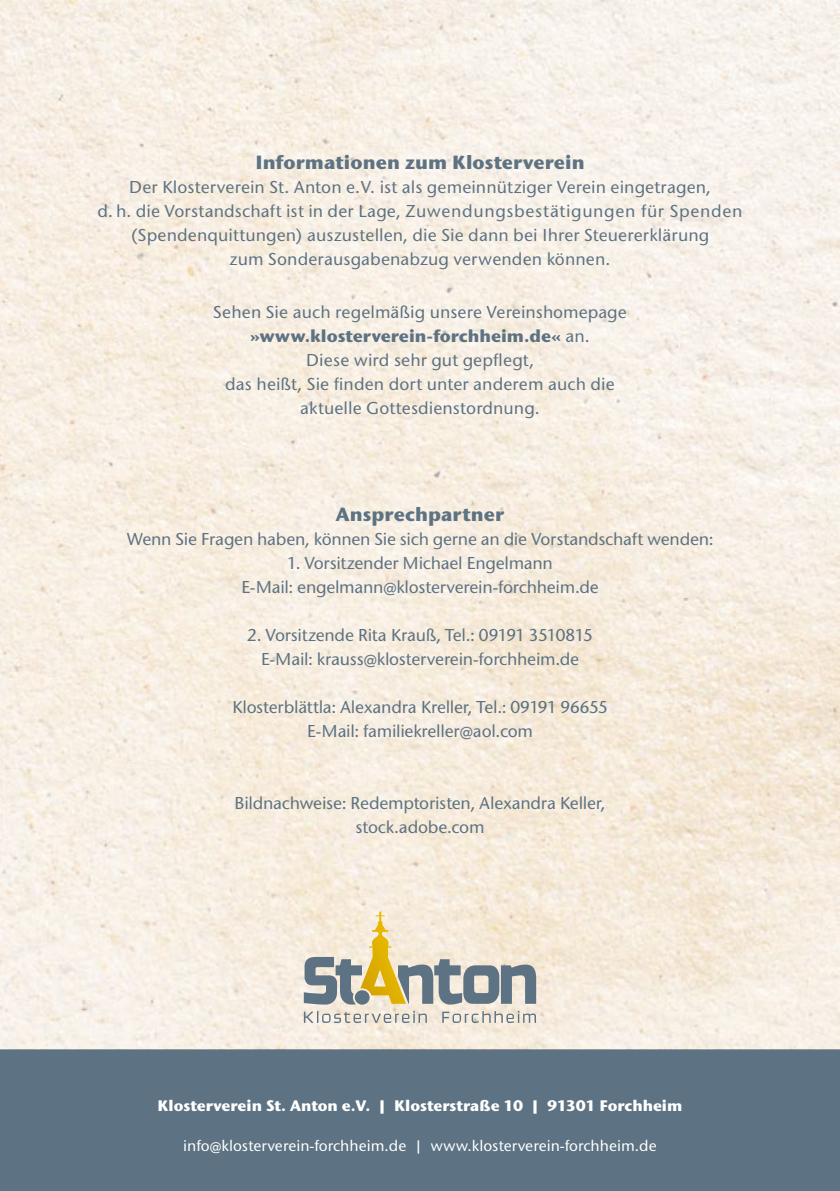
<style>
.page{position:relative;width:840px;height:1191px;background:#fff}
.page>*{position:absolute;margin:0;border:0;box-sizing:border-box;transform-origin:0 0}
.t1{font:700 20px "Stone Sans Itc T";letter-spacing:.005em;color:#5d7282}
.t2{font:500 18px/24px "Stone Sans Itc T";color:#5d7282;text-align:center}
.t3{font:500 16px "Stone Sans Itc T";color:#fff}
.t4{font:700 16px "Stone Sans Itc T";color:#fff}
.s1{font-weight:700}
</style>
<div class="page">
<div style="left:0;top:1049px;width:839px;height:142px;background:#5d7282"></div>
<img style="left:0;top:0;width:839px;height:1049px">
<svg style="left:304px;top:1011px;width:231px;height:12px;background:#d1cec6"></svg>
<svg style="left:303px;top:911px;width:233px;height:93px;background:#cec8b3"></svg>
<div style="left:354px;top:990px;width:15px;height:14px;background:#5d7282;border-radius:50%"></div>
<p class="t1" style="left:255px;top:150px;width:330px">Informationen zum Klosterverein</p>
<p class="t2" style="left:97px;top:175px;width:646px">Der Klosterverein St. Anton e.V. ist als gemeinnütziger Verein eingetragen,<br>d. h. die Vorstandschaft ist in der Lage, Zuwendungsbestätigungen für Spenden (Spendenquittungen) auszustellen, die Sie dann bei Ihrer Steuererklärung<br>zum Sonderausgabenabzug verwenden können.</p>
<p class="t2" style="left:213px;top:299px;width:414px">Sehen Sie auch regelmäßig unsere Vereinshomepage <span class="s1">»www.klosterverein-forchheim.de«</span> an.<br>Diese wird sehr gut gepflegt,<br>das heißt, Sie finden dort unter anderem auch die aktuelle Gottesdienstordnung.</p>
<p class="t1" style="left:335px;top:502px;width:170px">Ansprechpartner</p>
<p class="t2" style="left:126px;top:527px;width:588px">Wenn Sie Fragen haben, können Sie sich gerne an die Vorstandschaft wenden:</p>
<p class="t2" style="left:241px;top:551px;width:359px">1. Vorsitzender Michael Engelmann<br>E-Mail: engelmann@klosterverein-forchheim.de</p>
<p class="t2" style="left:247px;top:623px;width:347px">2. Vorsitzende Rita Krauß, Tel.: 09191 3510815<br>E-Mail: krauss@klosterverein-forchheim.de</p>
<p class="t2" style="left:232px;top:695px;width:377px">Klosterblättla: Alexandra Kreller, Tel.: 09191 96655<br>E-Mail: familiekreller@aol.com</p>
<p class="t2" style="left:234px;top:791px;width:373px">Bildnachweise: Redemptoristen, Alexandra Keller, stock.adobe.com</p>
<p class="t4" style="left:157px;top:1096px;width:526px">Klosterverein St. Anton e.V. | Klosterstraße 10 | 91301 Forchheim</p>
<p class="t3" style="left:183px;top:1136px;width:474px">info@klosterverein-forchheim.de | www.klosterverein-forchheim.de</p>
</div>
